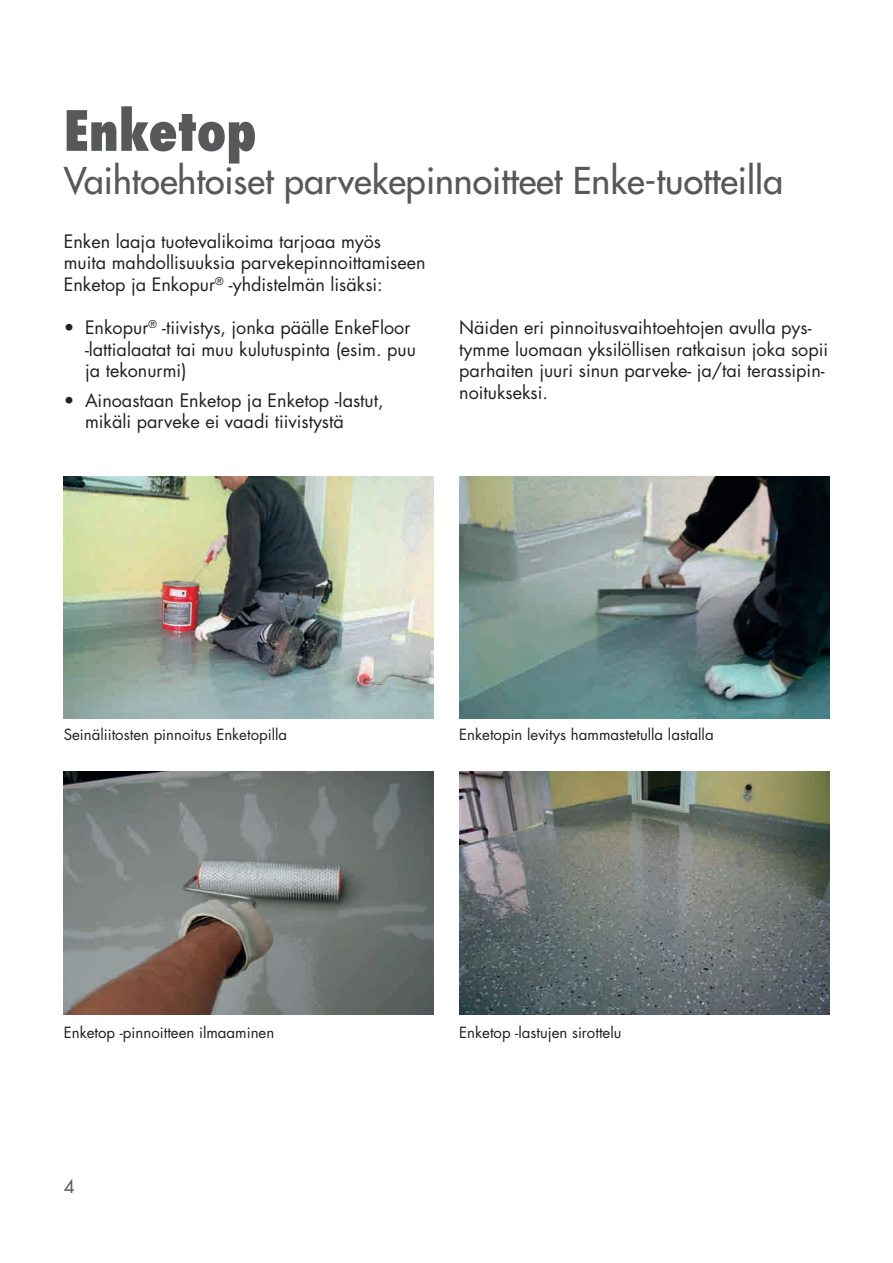
<style>
.page{position:relative;width:893px;height:1263px;background:#fff}
.page>*{position:absolute;margin:0;border:0;box-sizing:border-box;transform-origin:0 0}
.t1{font:800 condensed 54px "Futura";color:#57585a}
.t2{font:36px "Futura";color:#57585a}
.t3{font:18px/21.6px "Futura";color:#231f20}
.t4{font:18px "Futura";color:#57585a}
.t5{font:15px "Futura";color:#231f20}
</style>
<div class="page">
<img style="left:64px;top:476px;width:370px;height:243px">
<img style="left:459px;top:476px;width:370px;height:243px">
<img style="left:64px;top:772px;width:370px;height:242px">
<img style="left:459px;top:772px;width:370px;height:242px">
<h1 class="t1" style="left:64px;top:94px;width:194px">Enketop</h1>
<h2 class="t2" style="left:64px;top:158px;width:721px">Vaihtoehtoiset parvekepinnoitteet Enke-tuotteilla</h2>
<p class="t3" style="left:64px;top:231px;width:363px">Enken laaja tuotevalikoima tarjoaa myös muita mahdollisuuksia parvekepinnoittamiseen<br>Enketop ja Enkopur<sup>®</sup> -yhdistelmän lisäksi:</p>
<p class="t3" style="left:85px;top:317px;width:332px;text-indent:-21px">• Enkopur<sup>®</sup> -tiivistys, jonka päälle EnkeFloor -lattialaatat tai muu kulutuspinta (esim. puu ja tekonurmi)</p>
<p class="t3" style="left:85px;top:389px;width:300px;text-indent:-21px">• Ainoastaan Enketop ja Enketop -lastut, mikäli parveke ei vaadi tiivistystä</p>
<p class="t3" style="left:459px;top:317px;width:370px">Näiden eri pinnoitusvaihtoehtojen avulla pys&shy;tymme luomaan yksilöllisen ratkaisun joka sopii parhaiten juuri sinun parveke- ja/tai terassipin&shy;noitukseksi.</p>
<p class="t5" style="left:64px;top:725px;width:225px">Seinäliitosten pinnoitus Enketopilla</p>
<p class="t5" style="left:459px;top:725px;width:256px">Enketopin levitys hammastetulla lastalla</p>
<p class="t5" style="left:64px;top:1022px;width:212px">Enketop -pinnoitteen ilmaaminen</p>
<p class="t5" style="left:459px;top:1022px;width:164px">Enketop -lastujen sirottelu</p>
<p class="t4" style="left:64px;top:1174px;width:13px">4</p>
</div>
